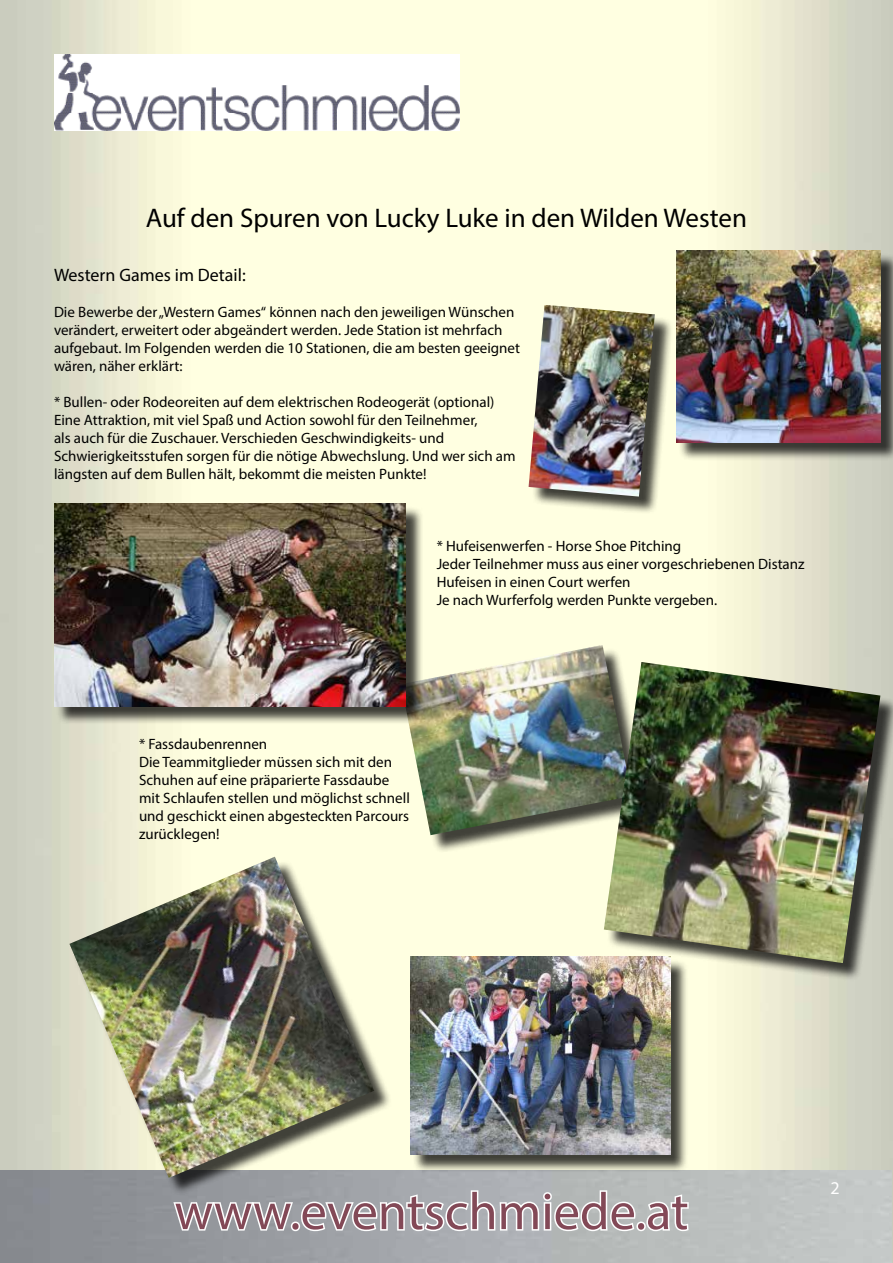
<style>
.page{position:relative;width:893px;height:1263px;background:#fff}
.page>*{position:absolute;margin:0;border:0;box-sizing:border-box;transform-origin:0 0}
.t1{font:52.5px "Myriad Pro";color:#834957}
.t2{font:27px "Myriad Pro";color:#000}
.t3{font:18px "Myriad Pro";color:#000}
.t4{font:18px "Myriad Pro";color:#fff}
.t5{font:15px/18px "Myriad Pro";color:#000}
</style>
<div class="page">
<img style="left:0;top:0;width:893px;height:1263px">
<img style="left:0;top:1170px;width:892px;height:93px">
<svg style="left:172px;top:1189px;width:465px;height:44px"></svg>
<div style="left:636px;top:1221px;width:10px;height:10px;border:3px solid #fff;border-radius:50%"></div>
<svg style="left:645px;top:1192px;width:45px;height:41px"></svg>
<div style="left:404px;top:648px;width:246px;height:205px;background:#000;opacity:.75"></div>
<img style="left:401px;top:645px;width:231px;height:190px">
<div style="left:531px;top:308px;width:142px;height:207px;background:#000;opacity:.75"></div>
<img style="left:529px;top:305px;width:126px;height:192px">
<div style="left:413px;top:959px;width:276px;height:214px;background:#000;opacity:.75"></div>
<img style="left:410px;top:957px;width:260px;height:198px">
<div style="left:607px;top:665px;width:286px;height:316px;background:#000;opacity:.75"></div>
<img style="left:604px;top:662px;width:276px;height:301px">
<div style="left:73px;top:860px;width:319px;height:336px;background:#000;opacity:.75"></div>
<img style="left:69px;top:857px;width:305px;height:321px">
<div style="left:678px;top:253px;width:215px;height:208px;background:#000;opacity:.75"></div>
<img style="left:676px;top:251px;width:205px;height:191px">
<div style="left:56px;top:506px;width:368px;height:219px;background:#000;opacity:.75"></div>
<img style="left:54px;top:504px;width:351px;height:202px">
<img style="left:54px;top:54px;width:405px;height:76px">
<h2 class="t2" style="left:146px;top:201px;width:603px">Auf den Spuren von Lucky Luke in den Wilden Westen</h2>
<p class="t3" style="left:54px;top:264px;width:193px">Western Games im Detail:</p>
<p class="t5" style="left:54px;top:303px;width:467px">Die Bewerbe der „Western Games“ können nach den jeweiligen Wünschen verändert, erweitert oder abgeändert werden. Jede Station ist mehrfach aufgebaut. Im Folgenden werden die 10 Stationen, die am besten geeignet wären, näher erklärt:</p>
<p class="t5" style="left:54px;top:393px;width:463px">* Bullen- oder Rodeoreiten auf dem elektrischen Rodeogerät (optional)<br>Eine Attraktion, mit viel Spaß und Action sowohl für den Teilnehmer,<br>als auch für die Zuschauer. Verschieden Geschwindigkeits- und Schwierigkeitsstufen sorgen für die nötige Abwechslung. Und wer sich am längsten auf dem Bullen hält, bekommt die meisten Punkte!</p>
<p class="t5" style="left:437px;top:537px;width:369px">* Hufeisenwerfen - Horse Shoe Pitching<br>Jeder Teilnehmer muss aus einer vorgeschriebenen Distanz Hufeisen in einen Court werfen<br>Je nach Wurferfolg werden Punkte vergeben.</p>
<p class="t5" style="left:139px;top:735px;width:272px">* Fassdaubenrennen<br>Die Teammitglieder müssen sich mit den Schuhen auf eine präparierte Fassdaube mit Schlaufen stellen und möglichst schnell und geschickt einen abgesteckten Parcours zurücklegen!</p>
<h1 class="t1" style="left:174px;top:1179px;width:516px">www.eventschmiede.at</h1>
<p class="t4" style="left:831px;top:1176px;width:11px">2</p>
</div>
